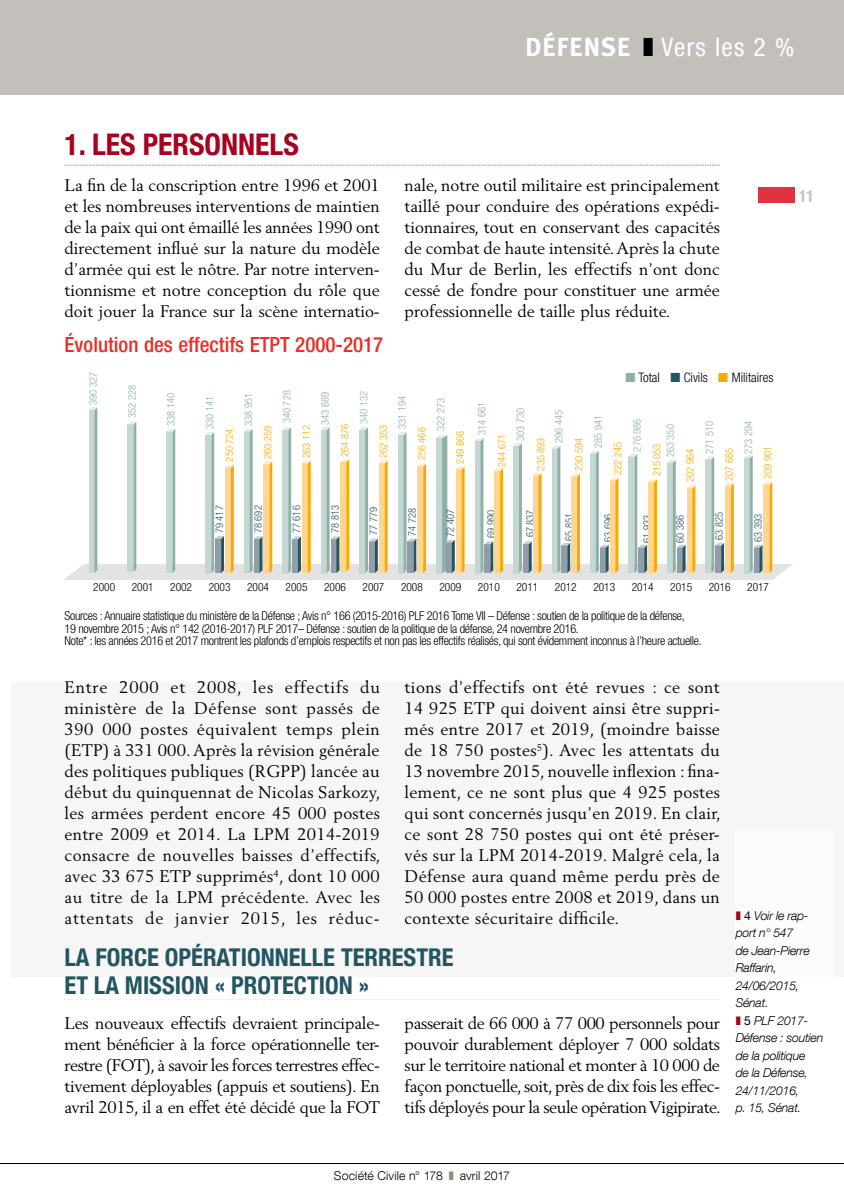
<style>
.page{position:relative;width:844px;height:1191px;background:#fff}
.page>*{position:absolute;margin:0;border:0;box-sizing:border-box;transform-origin:0 0}
.t1{font:700 condensed 29.75px "Helvetica Neue LT Com";color:#a6021f}
.t2{font:condensed 25.38px "Helvetica Neue LT Com";letter-spacing:.05em;color:#fff}
.t3{font:700 condensed 24.5px/28px "Helvetica Neue LT Com";color:#245562}
.t4{font:500 condensed 21px "Helvetica Neue LT Com";color:#e73027}
.t5{font:700 condensed 16.97px "Helvetica Neue LT Com";color:#c5c6c6}
.t6{font:16.62px/21px "Berling LT Std";color:#000;text-align:justify}
.t7{font:300 condensed 13.12px "Helvetica Neue LT Com";color:#000}
.t8{font:300 condensed 12.25px/12.2px "Helvetica Neue LT Com";letter-spacing:-.025em;color:#000}
.t9{font:italic 300 12.25px/17.5px "Helvetica Neue LT Com";letter-spacing:-.02em;color:#000}
.t10{font:300 12.25px "Helvetica Neue LT Com";letter-spacing:.01em;color:#000}
.t11{font:300 condensed 11.38px "Helvetica Neue LT Com";color:#000}
.t12{font:300 condensed 10.5px "Helvetica Neue LT Com";color:#8eb0a7}
.t13{font:300 condensed 10.5px "Helvetica Neue LT Com";color:#f8aa00}
.t14{font:300 condensed 10.5px "Helvetica Neue LT Com";color:#245562}
.s1{font-family:"Meta";font-weight:700;font-stretch:normal;font-size:26.25px}
.s2{color:#000}
.s3{color:#8eb0a7}
.s4{color:#245562}
.s5{color:#f8aa00}
.s6{color:#a6021f}
.s7{font-weight:400;font-style:normal}
.s8{color:#958d77}
</style>
<div class="page">
<hr style="left:0;top:1162px;width:843px;height:1px;background:#000">
<div style="left:0;top:0;width:843px;height:94px;background:#c3c0bc"></div>
<div style="left:757px;top:187px;width:37px;height:15px;background:#e03342"></div>
<svg style="left:64px;top:165px;width:654px;height:1px"></svg>
<div style="left:11px;top:681px;width:832px;height:295px;background:#f6f6f6"></div>
<svg style="left:64px;top:999px;width:655px;height:1px"></svg>
<div style="left:735px;top:831px;width:98px;height:145px;background:#fcfcfc"></div>
<svg style="left:64px;top:407px;width:728px;height:173px"></svg>
<h2 class="t2" style="left:525px;top:32px;width:270px"><span class="s1">DÉFENSE</span> <span class="s2">❚</span> Vers les 2 %</h2>
<h1 class="t1" style="left:64px;top:126px;width:236px">1. LES PERSONNELS</h1>
<p class="t6" style="left:64px;top:174px;width:317px">La fin de la conscription entre 1996 et 2001 et les nombreuses interventions de maintien de la paix qui ont émaillé les années 1990 ont directement influé sur la nature du modèle d’armée qui est le nôtre. Par notre interven&shy;tionnisme et notre conception du rôle que doit jouer la France sur la scène internatio-</p>
<p class="t6" style="left:404px;top:174px;width:317px">nale, notre outil militaire est principalement taillé pour conduire des opérations expédi&shy;tionnaires, tout en conservant des capacités de combat de haute intensité. Après la chute du Mur de Berlin, les effectifs n’ont donc cessé de fondre pour constituer une armée professionnelle de taille plus réduite.</p>
<p class="t4" style="left:64px;top:332px;width:320px">Évolution des effectifs ETPT 2000-2017</p>
<p class="t7" style="left:625px;top:369px;width:150px"><span class="s3">■</span> Total <span class="s4">■</span> Civils <span class="s5">■</span> Militaires</p>
<p class="t12" style="left:87px;top:405px;width:35px;rotate:-90deg">390 327</p>
<p class="t12" style="left:126px;top:418px;width:35px;rotate:-90deg">352 228</p>
<p class="t12" style="left:165px;top:426px;width:35px;rotate:-90deg">338 140</p>
<p class="t12" style="left:204px;top:429px;width:35px;rotate:-90deg">330 141</p>
<p class="t12" style="left:281px;top:423px;width:35px;rotate:-90deg">340 728</p>
<p class="t12" style="left:357px;top:424px;width:35px;rotate:-90deg">340 132</p>
<p class="t12" style="left:319px;top:425px;width:35px;rotate:-90deg">343 689</p>
<p class="t12" style="left:242px;top:426px;width:35px;rotate:-90deg">338 951</p>
<p class="t12" style="left:396px;top:429px;width:35px;rotate:-90deg">331 194</p>
<p class="t12" style="left:434px;top:431px;width:35px;rotate:-90deg">322 273</p>
<p class="t12" style="left:475px;top:435px;width:35px;rotate:-90deg">314 661</p>
<p class="t12" style="left:514px;top:440px;width:35px;rotate:-90deg">303 730</p>
<p class="t12" style="left:552px;top:443px;width:35px;rotate:-90deg">296 445</p>
<p class="t12" style="left:592px;top:448px;width:35px;rotate:-90deg">285 941</p>
<p class="t12" style="left:631px;top:451px;width:35px;rotate:-90deg">276 986</p>
<p class="t12" style="left:703px;top:454px;width:35px;rotate:-90deg">271 510</p>
<p class="t12" style="left:742px;top:454px;width:35px;rotate:-90deg">273 294</p>
<p class="t13" style="left:339px;top:457px;width:35px;rotate:-90deg">264 876</p>
<p class="t12" style="left:664px;top:457px;width:35px;rotate:-90deg">263 350</p>
<p class="t13" style="left:377px;top:458px;width:35px;rotate:-90deg">262 353</p>
<p class="t13" style="left:300px;top:458px;width:35px;rotate:-90deg">263 112</p>
<p class="t13" style="left:262px;top:459px;width:35px;rotate:-90deg">260 259</p>
<p class="t13" style="left:415px;top:460px;width:35px;rotate:-90deg">256 466</p>
<p class="t13" style="left:223px;top:461px;width:35px;rotate:-90deg">250 724</p>
<p class="t13" style="left:454px;top:464px;width:35px;rotate:-90deg">249 866</p>
<p class="t13" style="left:495px;top:467px;width:35px;rotate:-90deg">244 671</p>
<p class="t13" style="left:534px;top:470px;width:35px;rotate:-90deg">235 893</p>
<p class="t13" style="left:572px;top:471px;width:35px;rotate:-90deg">230 594</p>
<p class="t13" style="left:611px;top:475px;width:35px;rotate:-90deg">222 245</p>
<p class="t13" style="left:650px;top:476px;width:35px;rotate:-90deg">215 053</p>
<p class="t13" style="left:722px;top:480px;width:35px;rotate:-90deg">207 685</p>
<p class="t13" style="left:761px;top:479px;width:35px;rotate:-90deg">209 901</p>
<p class="t13" style="left:683px;top:482px;width:35px;rotate:-90deg">202 964</p>
<p class="t14" style="left:213px;top:533px;width:29px;rotate:-90deg">79 417</p>
<p class="t14" style="left:252px;top:533px;width:29px;rotate:-90deg">78 692</p>
<p class="t14" style="left:290px;top:533px;width:29px;rotate:-90deg">77 616</p>
<p class="t14" style="left:329px;top:533px;width:29px;rotate:-90deg">78 813</p>
<p class="t14" style="left:367px;top:535px;width:29px;rotate:-90deg">77 779</p>
<p class="t14" style="left:406px;top:535px;width:29px;rotate:-90deg">74 728</p>
<p class="t14" style="left:444px;top:537px;width:29px;rotate:-90deg">72 407</p>
<p class="t14" style="left:485px;top:537px;width:29px;rotate:-90deg">69 990</p>
<p class="t14" style="left:524px;top:537px;width:29px;rotate:-90deg">67 837</p>
<p class="t14" style="left:563px;top:541px;width:29px;rotate:-90deg">65 851</p>
<p class="t14" style="left:602px;top:542px;width:29px;rotate:-90deg">63 696</p>
<p class="t14" style="left:640px;top:543px;width:29px;rotate:-90deg">61 933</p>
<p class="t14" style="left:674px;top:543px;width:29px;rotate:-90deg">60 386</p>
<p class="t14" style="left:713px;top:540px;width:29px;rotate:-90deg">63 825</p>
<p class="t14" style="left:751px;top:541px;width:29px;rotate:-90deg">63 393</p>
<p class="t11" style="left:93px;top:580px;width:23px">2000</p>
<p class="t11" style="left:132px;top:580px;width:23px">2001</p>
<p class="t11" style="left:170px;top:580px;width:23px">2002</p>
<p class="t11" style="left:209px;top:580px;width:23px">2003</p>
<p class="t11" style="left:247px;top:580px;width:23px">2004</p>
<p class="t11" style="left:285px;top:580px;width:23px">2005</p>
<p class="t11" style="left:324px;top:580px;width:23px">2006</p>
<p class="t11" style="left:362px;top:580px;width:23px">2007</p>
<p class="t11" style="left:401px;top:580px;width:23px">2008</p>
<p class="t11" style="left:439px;top:580px;width:23px">2009</p>
<p class="t11" style="left:478px;top:580px;width:23px">2010</p>
<p class="t11" style="left:516px;top:580px;width:23px">2011</p>
<p class="t11" style="left:554px;top:580px;width:23px">2012</p>
<p class="t11" style="left:593px;top:580px;width:23px">2013</p>
<p class="t11" style="left:631px;top:580px;width:23px">2014</p>
<p class="t11" style="left:670px;top:580px;width:23px">2015</p>
<p class="t11" style="left:708px;top:580px;width:23px">2016</p>
<p class="t11" style="left:747px;top:580px;width:23px">2017</p>
<p class="t8" style="left:64px;top:610px;width:638px">Sources : Annuaire statistique du ministère de la Défense ; Avis n° 166 (2015-2016) PLF 2016 Tome VII – Défense : soutien de la politique de la défense,<br>19 novembre 2015 ; Avis n° 142 (2016-2017) PLF 2017– Défense : soutien de la politique de la défense, 24 novembre 2016.<br>Note* : les années 2016 et 2017 montrent les plafonds d’emplois respectifs et non pas les effectifs réalisés, qui sont évidemment inconnus à l’heure actuelle.</p>
<p class="t5" style="left:798px;top:186px;width:17px">11</p>
<p class="t6" style="left:64px;top:677px;width:317px">Entre 2000 et 2008, les effectifs du ministère de la Défense sont passés de 390 000 postes équivalent temps plein (ETP) à 331 000. Après la révision générale des politiques publiques (RGPP) lancée au début du quinquennat de Nicolas Sarkozy, les armées perdent encore 45 000 postes entre 2009 et 2014. La LPM 2014-2019 consacre de nouvelles baisses d’effectifs, avec 33 675 ETP supprimés<sup>4</sup>, dont 10 000 au titre de la LPM précédente. Avec les attentats de janvier 2015, les réduc-</p>
<p class="t6" style="left:404px;top:677px;width:317px">tions d’effectifs ont été revues : ce sont 14 925 ETP qui doivent ainsi être suppri&shy;més entre 2017 et 2019, (moindre baisse de 18 750 postes<sup>5</sup>). Avec les attentats du 13 novembre 2015, nouvelle inflexion : fina&shy;lement, ce ne sont plus que 4 925 postes qui sont concernés jusqu’en 2019. En clair, ce sont 28 750 postes qui ont été préser&shy;vés sur la LPM 2014-2019. Malgré cela, la Défense aura quand même perdu près de 50 000 postes entre 2008 et 2019, dans un contexte sécuritaire difficile.</p>
<h3 class="t3" style="left:64px;top:943px;width:390px">LA FORCE OPÉRATIONNELLE TERRESTRE<br>ET LA MISSION « PROTECTION »</h3>
<p class="t6" style="left:64px;top:1012px;width:317px">Les nouveaux effectifs devraient principale&shy;ment bénéficier à la force opérationnelle ter&shy;restre (FOT), à savoir les forces terrestres effec&shy;tivement déployables (appuis et soutiens). En avril 2015, il a en effet été décidé que la FOT</p>
<p class="t6" style="left:404px;top:1012px;width:317px">passerait de 66 000 à 77 000 personnels pour pouvoir durablement déployer 7 000 soldats sur le territoire national et monter à 10 000 de façon ponctuelle, soit, près de dix fois les effec&shy;tifs déployés pour la seule opération Vigipirate.</p>
<p class="t9" style="left:735px;top:906px;width:89px"><span class="s6">❚</span> <span class="s7">4</span> Voir le rap&shy;port n° 547<br>de Jean-Pierre<br>Raffarin,<br>24/06/2015,<br>Sénat.<br><span class="s6">❚</span> <span class="s7">5</span> PLF 2017-<br>Défense : soutien de la politique<br>de la Défense,<br>24/11/2016,<br>p. 15, Sénat.</p>
<p class="t10" style="left:334px;top:1167px;width:177px">Société Civile n° 178 <span class="s8">❚</span> avril 2017</p>
</div>
